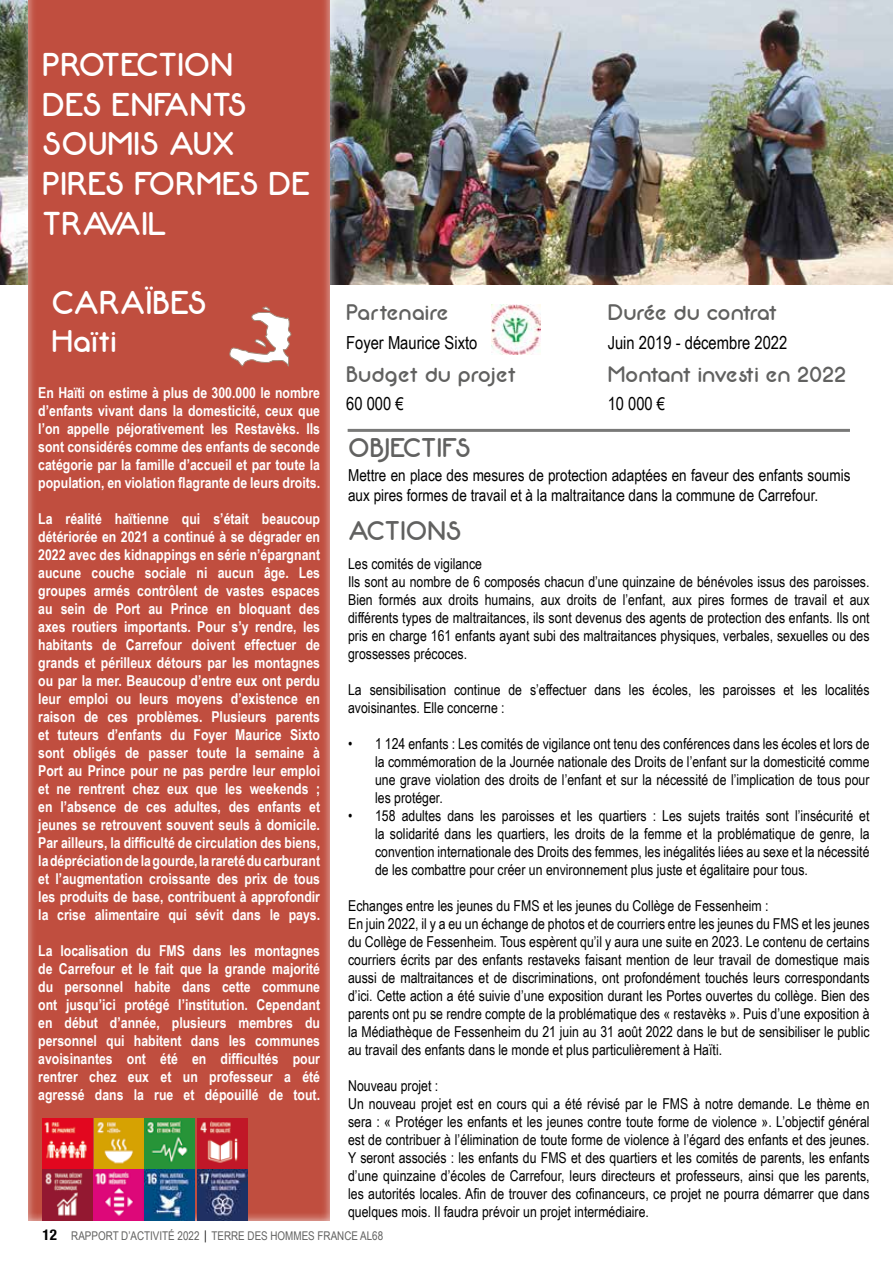
<style>
.page{position:relative;width:893px;height:1263px;background:#fff}
.page>*{position:absolute;margin:0;border:0;box-sizing:border-box;transform-origin:0 0}
.t1{font:33px/39.6px "Neon 80 s";color:#fff}
.t2{font:31.5px "Neon 80 s";color:#fff}
.t3{font:27px "Neon 80 s";color:#616160}
.t4{font:22.5px "Neon 80 s";color:#616160}
.t5{font:22.5px "Neon 80 s";letter-spacing:-.04em;color:#616160}
.t6{font:18px "Arial Narrow";color:#000}
.t7{font:16.5px/19.8px "Arial Narrow";color:#000}
.t8{font:15px/18px "Arial Narrow";color:#000}
.t9{font:700 15px/18px "Arial Narrow";color:#fff;text-align:justify}
.t10{font:12px "Arial Narrow";color:#616160}
.s1{font-family:"Helvetica Neue LT Com";font-weight:700;font-stretch:condensed;font-size:15px;color:#000}
</style>
<div class="page">
<img style="left:0;top:0;width:893px;height:285px">
<div style="left:18px;top:0;width:322px;height:1230px;background:#fff;opacity:.75"></div>
<div style="left:28px;top:0;width:305px;height:1221px;background:#c04e3f"></div>
<svg style="left:229px;top:307px;width:63px;height:60px"></svg>
<img style="left:43px;top:1118px;width:100px;height:102px">
<img style="left:145px;top:1118px;width:50px;height:102px">
<img style="left:197px;top:1118px;width:50px;height:102px">
<img style="left:492px;top:305px;width:49px;height:50px">
<hr style="left:348px;top:429px;width:502px;height:3px;background:#616160">
<h1 class="t1" style="left:42px;top:45px;width:270px">PROTECTION<br>DES ENFANTS<br>SOUMIS AUX<br>PIRES FORMES DE<br>TRAVAIL</h1>
<h1 class="t1" style="left:51px;top:283px;width:157px">CARAÏBES</h1>
<h2 class="t2" style="left:51px;top:324px;width:67px">Haïti</h2>
<p class="t9" style="left:38px;top:383px;width:283px">En Haïti on estime à plus de 300.000 le nombre d’enfants vivant dans la domesticité, ceux que l’on appelle péjorativement les Restavèks. Ils sont considérés comme des enfants de seconde catégorie par la famille d’accueil et par toute la population, en violation flagrante de leurs droits.</p>
<p class="t9" style="left:38px;top:509px;width:283px">La réalité haïtienne qui s’était beaucoup détériorée en 2021 a continué à se dégrader en 2022 avec des kidnappings en série n’épargnant aucune couche sociale ni aucun âge. Les groupes armés contrôlent de vastes espaces au sein de Port au Prince en bloquant des axes routiers importants. Pour s’y rendre, les habitants de Carrefour doivent effectuer de grands et périlleux détours par les montagnes ou par la mer. Beaucoup d’entre eux ont perdu leur emploi ou leurs moyens d’existence en raison de ces problèmes. Plusieurs parents et tuteurs d’enfants du Foyer Maurice Sixto sont obligés de passer toute la semaine à Port au Prince pour ne pas perdre leur emploi et ne rentrent chez eux que les weekends ; en l’absence de ces adultes, des enfants et jeunes se retrouvent souvent seuls à domicile.<br>Par ailleurs, la difficulté de circulation des biens, la dépréciation de la gourde, la rareté du carburant et l’augmentation croissante des prix de tous les produits de base, contribuent à approfondir la crise alimentaire qui sévit dans le pays.</p>
<p class="t9" style="left:38px;top:941px;width:283px">La localisation du FMS dans les montagnes de Carrefour et le fait que la grande majorité du personnel habite dans cette commune ont jusqu’ici protégé l’institution. Cependant en début d’année, plusieurs membres du personnel qui habitent dans les communes avoisinantes ont été en difficultés pour rentrer chez eux et un professeur a été agressé dans la rue et dépouillé de tout.</p>
<h3 class="t4" style="left:346px;top:300px;width:104px">Partenaire</h3>
<h3 class="t5" style="left:608px;top:300px;width:171px">Durée du contrat</h3>
<p class="t6" style="left:346px;top:329px;width:133px">Foyer Maurice Sixto</p>
<p class="t6" style="left:608px;top:329px;width:181px">Juin 2019 - décembre 2022</p>
<h3 class="t4" style="left:346px;top:362px;width:171px">Budget du projet</h3>
<h3 class="t4" style="left:608px;top:362px;width:240px">Montant investi en 2022</h3>
<p class="t6" style="left:346px;top:391px;width:59px">60 000 €</p>
<h3 class="t3" style="left:348px;top:433px;width:124px">OBJECTIFS</h3>
<p class="t6" style="left:608px;top:391px;width:59px">10 000 €</p>
<p class="t7" style="left:348px;top:465px;width:504px">Mettre en place des mesures de protection adaptées en faveur des enfants soumis aux pires formes de travail et à la maltraitance dans la commune de Carrefour.</p>
<h3 class="t3" style="left:348px;top:516px;width:115px">ACTIONS</h3>
<p class="t8" style="left:348px;top:554px;width:523px">Les comités de vigilance<br>Ils sont au nombre de 6 composés chacun d’une quinzaine de bénévoles issus des paroisses.<br>Bien formés aux droits humains, aux droits de l’enfant, aux pires formes de travail et aux différents types de maltraitances, ils sont devenus des agents de protection des enfants. Ils ont pris en charge 161 enfants ayant subi des maltraitances physiques, verbales, sexuelles ou des grossesses précoces.</p>
<p class="t8" style="left:348px;top:680px;width:523px">La sensibilisation continue de s’effectuer dans les écoles, les paroisses et les localités avoisinantes. Elle concerne :</p>
<p class="t8" style="left:375px;top:734px;width:496px;text-align:justify;text-indent:-27px">• 1 124 enfants : Les comités de vigilance ont tenu des conférences dans les écoles et lors de la commémoration de la Journée nationale des Droits de l’enfant sur la domesticité comme une grave violation des droits de l’enfant et sur la nécessité de l’implication de tous pour les protéger.</p>
<p class="t8" style="left:375px;top:806px;width:496px;text-align:justify;text-indent:-27px">• 158 adultes dans les paroisses et les quartiers : Les sujets traités sont l’insécurité et la solidarité dans les quartiers, les droits de la femme et la problématique de genre, la convention internationale des Droits des femmes, les inégalités liées au sexe et la nécessité de les combattre pour créer un environnement plus juste et égalitaire pour tous.</p>
<p class="t8" style="left:348px;top:896px;width:523px">Echanges entre les jeunes du FMS et les jeunes du Collège de Fessenheim :<br>En juin 2022, il y a eu un échange de photos et de courriers entre les jeunes du FMS et les jeunes du Collège de Fessenheim. Tous espèrent qu’il y aura une suite en 2023. Le contenu de certains courriers écrits par des enfants restaveks faisant mention de leur travail de domestique mais aussi de maltraitances et de discriminations, ont profondément touchés leurs correspondants d’ici. Cette action a été suivie d’une exposition durant les Portes ouvertes du collège. Bien des parents ont pu se rendre compte de la problématique des « restavèks ». Puis d’une exposition à la Médiathèque de Fessenheim du 21 juin au 31 août 2022 dans le but de sensibiliser le public au travail des enfants dans le monde et plus particulièrement à Haïti.</p>
<p class="t8" style="left:348px;top:1076px;width:523px">Nouveau projet :<br>Un nouveau projet est en cours qui a été révisé par le FMS à notre demande. Le thème en sera : « Protéger les enfants et les jeunes contre toute forme de violence ». L’objectif général est de contribuer à l’élimination de toute forme de violence à l’égard des enfants et des jeunes.<br>Y seront associés : les enfants du FMS et des quartiers et les comités de parents, les enfants d’une quinzaine d’écoles de Carrefour, leurs directeurs et professeurs, ainsi que les parents, les autorités locales. Afin de trouver des cofinanceurs, ce projet ne pourra démarrer que dans quelques mois. Il faudra prévoir un projet intermédiaire.</p>
<p class="t10" style="left:43px;top:1226px;width:342px"><span class="s1">12</span> RAPPORT D’ACTIVITÉ 2022 TERRE DES HOMMES FRANCE AL68</p>
</div>
